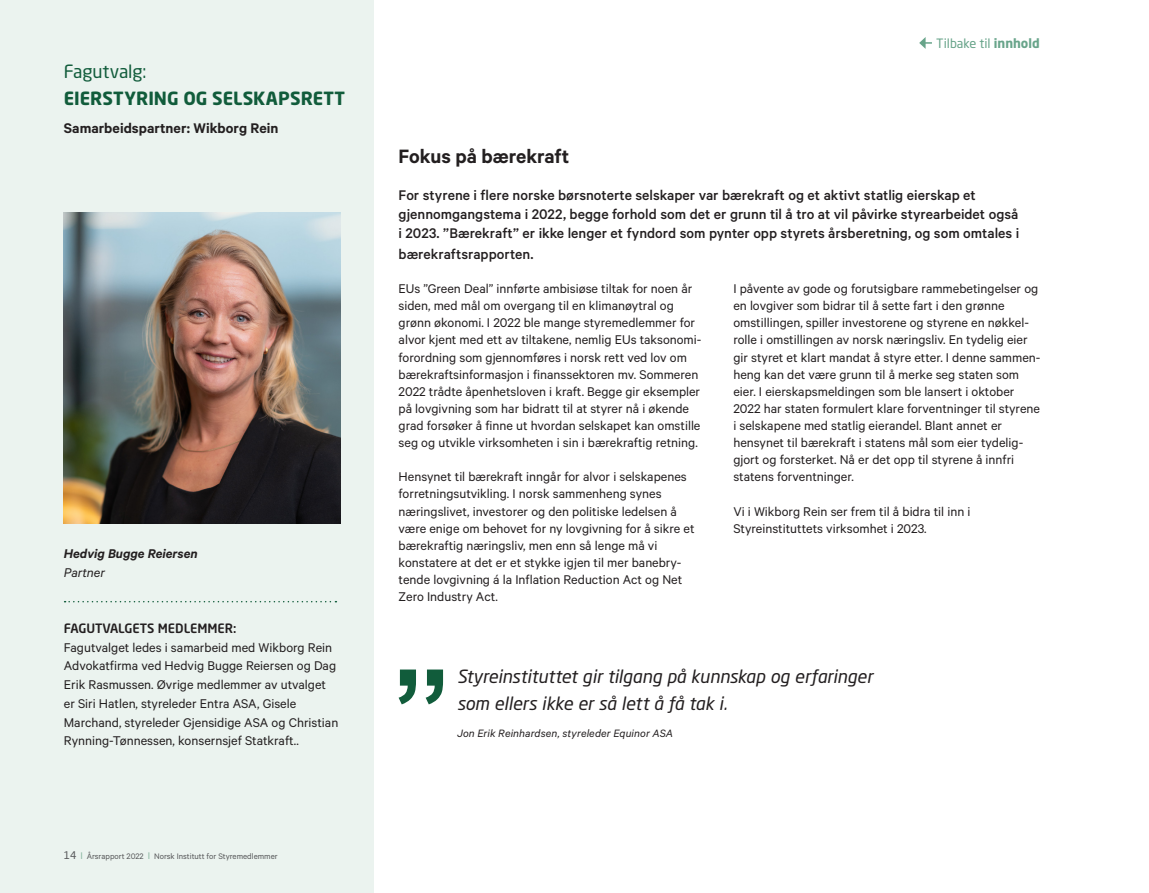
<style>
.page{position:relative;width:1149px;height:893px;background:#fff}
.page>*{position:absolute;margin:0;border:0;box-sizing:border-box;transform-origin:0 0}
.Ingress{font:600 21.75px "Calibre";letter-spacing:-.005em;color:#231f20}
.Brødtekst_bruk{font:italic 18px/27px "Neo Sans Std";letter-spacing:-.005em;color:#231f20}
.Heading_15_5_pkt_202{font:700 18px "Neo Sans Std";color:#115c3b}
.Heading_15_5_pkt_202-2{font:18px "Neo Sans Std";letter-spacing:-.005em;color:#115c3b}
.Ingress-2{font:500 15.75px/18.8px "Calibre";color:#231f20}
.Ingress-3{font:600 15.75px "Calibre";letter-spacing:.005em;color:#231f20}
.Brødtekst_bruk-2{font:14.25px/17.1px "Calibre";color:#231f20}
.brødtekst_bruk{font:14.25px/18.8px "Calibre";color:#231f20}
.brødtekst_bruk-2{font:italic 600 14.25px "Calibre";color:#231f20}
.brødtekst_bruk-3{font:italic 14.25px "Calibre";color:#231f20}
.brødtekst_bruk-4{font:500 12.75px "Neo Sans Std";color:#231f20}
.t1{font:12.75px "Neo Sans Std";color:#68a48a}
.Brødtekst_bruk-3{font:italic 12px "Calibre";letter-spacing:.01em;color:#231f20}
.t2{font:9px "Calibre";color:#57585a}
.s1{font-family:"Neo Sans Std";font-size:10.5px}
.s2{font-family:"Neo Sans Std";color:#85b39d}
.s3{font-weight:700}
</style>
<div class="page">
<div style="left:0;top:0;width:373px;height:893px;background:#ebf3ef"></div>
<img style="left:64px;top:213px;width:276px;height:310px">
<svg style="left:65px;top:601px;width:271px;height:1px"></svg>
<svg style="left:398px;top:669px;width:45px;height:35px"></svg>
<svg style="left:919px;top:37px;width:12px;height:12px"></svg>
<p class="Heading_15_5_pkt_202-2" style="left:64px;top:60px;width:84px">Fagutvalg:</p>
<p class="Heading_15_5_pkt_202" style="left:64px;top:87px;width:283px">EIERSTYRING OG SELSKAPSRETT</p>
<p class="Ingress-3" style="left:64px;top:119px;width:216px">Samarbeidspartner: Wikborg Rein</p>
<p class="brødtekst_bruk-2" style="left:64px;top:545px;width:135px">Hedvig Bugge Reiersen</p>
<p class="brødtekst_bruk-3" style="left:64px;top:564px;width:43px">Partner</p>
<p class="brødtekst_bruk-4" style="left:64px;top:620px;width:174px">FAGUTVALGETS MEDLEMMER:</p>
<p class="brødtekst_bruk" style="left:64px;top:637px;width:276px">Fagutvalget ledes i samarbeid med Wikborg Rein Advokatfirma ved Hedvig Bugge Reiersen og Dag Erik Rasmussen. Øvrige medlemmer av utvalget er Siri Hatlen, styreleder Entra ASA, Gisele Marchand, styreleder Gjensidige ASA og Christian Rynning-Tønnessen, konsernsjef Statkraft..</p>
<p class="t2" style="left:64px;top:850px;width:215px"><span class="s1">14</span> <span class="s2">I</span> Årsrapport 2022 <span class="s2">I</span> Norsk Institutt for Styremedlemmer</p>
<p class="t1" style="left:935px;top:36px;width:105px">Tilbake til <span class="s3">innhold</span></p>
<p class="Ingress" style="left:398px;top:143px;width:172px">Fokus på bærekraft</p>
<p class="Ingress-2" style="left:398px;top:186px;width:622px">For styrene i flere norske børsnoterte selskaper var bærekraft og et aktivt statlig eierskap et gjennomgangstema i 2022, begge forhold som det er grunn til å tro at vil påvirke styrearbeidet også i 2023. ”Bærekraft” er ikke lenger et fyndord som pynter opp styrets årsberetning, og som omtales i</p>
<p class="Ingress-2" style="left:398px;top:244px;width:136px">bærekraftsrapporten.</p>
<p class="Brødtekst_bruk-2" style="left:398px;top:280px;width:304px">EUs ”Green Deal” innførte ambisiøse tiltak for noen år siden, med mål om overgang til en klimanøytral og grønn økonomi. I 2022 ble mange styremedlemmer for alvor kjent med ett av tiltakene, nemlig EUs taksonomi&shy;forordning som gjennomføres i norsk rett ved lov om bærekraftsinformasjon i finanssektoren mv. Sommeren 2022 trådte åpenhetsloven i kraft. Begge gir eksempler på lovgivning som har bidratt til at styrer nå i økende grad forsøker å finne ut hvordan selskapet kan omstille seg og utvikle virksomheten i sin i bærekraftig retning.</p>
<p class="Brødtekst_bruk-2" style="left:398px;top:468px;width:297px">Hensynet til bærekraft inngår for alvor i selskapenes forretningsutvikling. I norsk sammenheng synes næringslivet, investorer og den politiske ledelsen å være enige om behovet for ny lovgivning for å sikre et bærekraftig næringsliv, men enn så lenge må vi konstatere at det er et stykke igjen til mer banebry&shy;tende lovgivning á la Inflation Reduction Act og Net Zero Industry Act.</p>
<p class="Brødtekst_bruk-2" style="left:733px;top:280px;width:308px">I påvente av gode og forutsigbare rammebetingelser og en lovgiver som bidrar til å sette fart i den grønne omstillingen, spiller investorene og styrene en nøkkel&shy;rolle i omstillingen av norsk næringsliv. En tydelig eier gir styret et klart mandat å styre etter. I denne sammen&shy;heng kan det være grunn til å merke seg staten som eier. I eierskapsmeldingen som ble lansert i oktober 2022 har staten formulert klare forventninger til styrene i selskapene med statlig eierandel. Blant annet er hensynet til bærekraft i statens mål som eier tydelig&shy;gjort og forsterket. Nå er det opp til styrene å innfri statens forventninger.</p>
<p class="Brødtekst_bruk-2" style="left:733px;top:502px;width:238px">Vi i Wikborg Rein ser frem til å bidra til inn i<br>Styreinstituttets virksomhet i 2023.</p>
<p class="Brødtekst_bruk" style="left:457px;top:663px;width:417px">Styreinstituttet gir tilgang på kunnskap og erfaringer som ellers ikke er så lett å få tak i.</p>
<p class="Brødtekst_bruk-3" style="left:457px;top:727px;width:217px">Jon Erik Reinhardsen, styreleder Equinor ASA</p>
</div>
